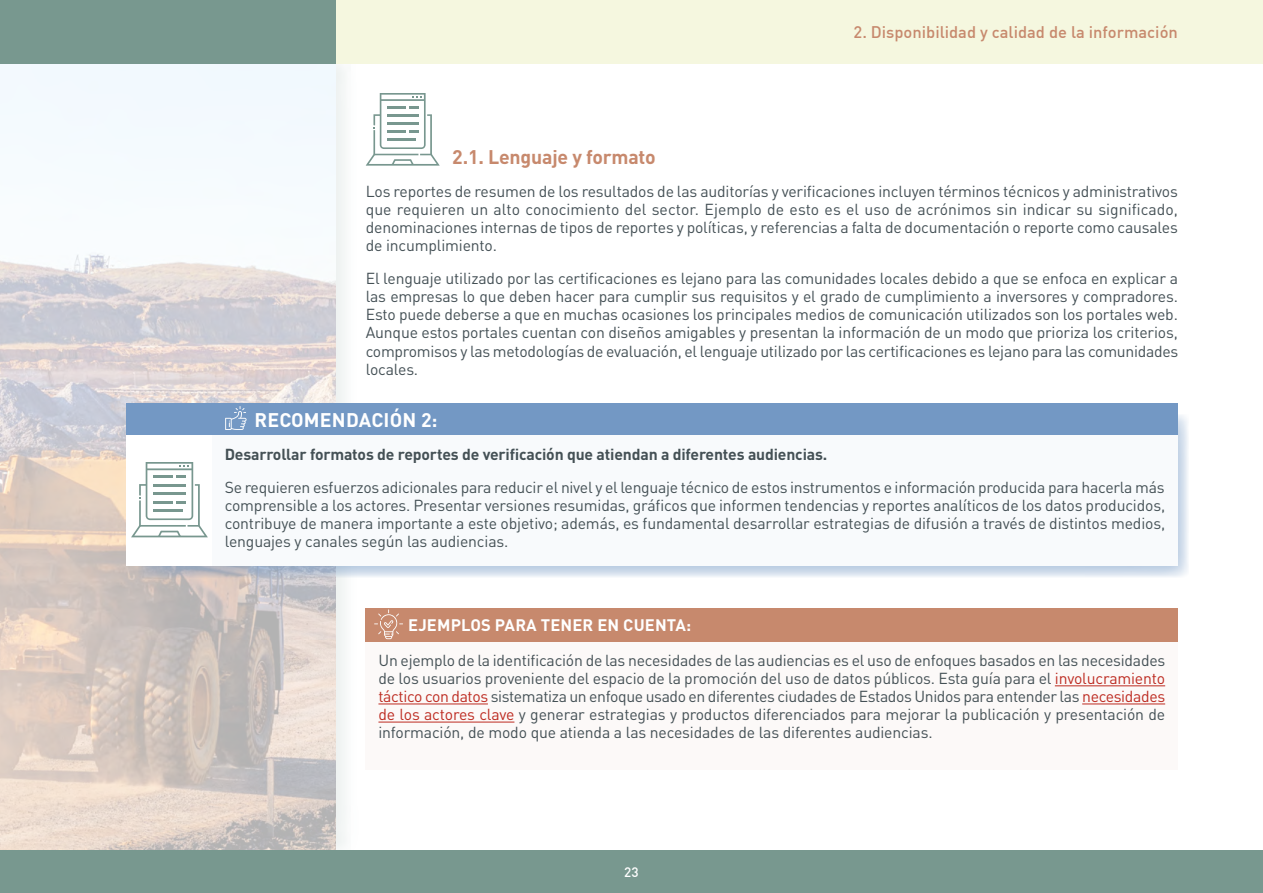
<style>
.page{position:relative;width:1263px;height:893px;background:#fff}
.page>*{position:absolute;margin:0;border:0;box-sizing:border-box;transform-origin:0 0}
.t1{font:700 19.5px "DIN Pro";letter-spacing:-.01em;color:#c7896d}
.t2{font:700 19.5px "DIN Pro";letter-spacing:.01em;color:#fff}
.t3{font:500 16.5px "DIN";color:#c7896d}
.t4{font:700 16.5px "DIN Pro";letter-spacing:.01em;color:#fff}
.t5{font:15.75px/18.1px "DIN Pro";letter-spacing:-.01em;color:#445055;text-align:justify}
.t6{font:700 15.75px "DIN Pro";letter-spacing:-.01em;color:#445055}
.t7{font:500 13.5px "DIN";color:#fff}
.s1{color:#bd2b21}
</style>
<div class="page">
<div style="left:0;top:50px;width:358px;height:814px;background:#f5fafe"></div>
<img style="left:0;top:254px;width:336px;height:596px">
<div style="left:0;top:850px;width:1263px;height:43px;background:#78988f"></div>
<div style="left:336px;top:0;width:927px;height:64px;background:#f5f7df"></div>
<div style="left:0;top:0;width:336px;height:64px;background:#78988f"></div>
<div style="left:366px;top:642px;width:812px;height:128px;background:#fcf9f8"></div>
<hr style="left:1055px;top:685px;width:110px;height:1px;background:#bd2b21">
<hr style="left:378px;top:703px;width:110px;height:1px;background:#bd2b21">
<hr style="left:1082px;top:703px;width:83px;height:1px;background:#bd2b21">
<hr style="left:378px;top:722px;width:136px;height:1px;background:#bd2b21">
<div style="left:366px;top:608px;width:812px;height:34px;background:#c7896d"></div>
<svg style="left:374px;top:609px;width:29px;height:30px"></svg>
<svg style="left:366px;top:93px;width:74px;height:73px"></svg>
<svg style="left:138px;top:415px;width:1050px;height:162px;background:#cdd7e5"></svg>
<div style="left:127px;top:403px;width:1051px;height:32px;background:#7398c4"></div>
<div style="left:212px;top:435px;width:966px;height:131px;background:#f8fafc"></div>
<svg style="left:225px;top:406px;width:22px;height:24px"></svg>
<div style="left:127px;top:435px;width:85px;height:131px;background:#fff"></div>
<svg style="left:131px;top:462px;width:77px;height:75px"></svg>
<p class="t3" style="left:853px;top:21px;width:326px">2. Disponibilidad y calidad de la información</p>
<p class="t1" style="left:452px;top:143px;width:205px">2.1. Lenguaje y formato</p>
<p class="t5" style="left:366px;top:180px;width:814px">Los reportes de resumen de los resultados de las auditorías y verificaciones incluyen términos técnicos y administrativos que requieren un alto conocimiento del sector. Ejemplo de esto es el uso de acrónimos sin indicar su significado, denominaciones internas de tipos de reportes y políticas, y referencias a falta de documentación o reporte como causales de incumplimiento.</p>
<p class="t5" style="left:366px;top:268px;width:814px">El lenguaje utilizado por las certificaciones es lejano para las comunidades locales debido a que se enfoca en explicar a las empresas lo que deben hacer para cumplir sus requisitos y el grado de cumplimiento a inversores y compradores.<br>Esto puede deberse a que en muchas ocasiones los principales medios de comunicación utilizados son los portales web.<br>Aunque estos portales cuentan con diseños amigables y presentan la información de un modo que prioriza los criterios, compromisos y las metodologías de evaluación, el lenguaje utilizado por las certificaciones es lejano para las comunidades locales.</p>
<p class="t2" style="left:255px;top:406px;width:184px">RECOMENDACIÓN 2:</p>
<p class="t6" style="left:225px;top:443px;width:604px">Desarrollar formatos de reportes de verificación que atiendan a diferentes audiencias.</p>
<p class="t5" style="left:225px;top:476px;width:942px">Se requieren esfuerzos adicionales para reducir el nivel y el lenguaje técnico de estos instrumentos e información producida para hacerla más comprensible a los actores. Presentar versiones resumidas, gráficos que informen tendencias y reportes analíticos de los datos producidos, contribuye de manera importante a este objetivo; además, es fundamental desarrollar estrategias de difusión a través de distintos medios, lenguajes y canales según las audiencias.</p>
<p class="t4" style="left:408px;top:614px;width:284px">EJEMPLOS PARA TENER EN CUENTA:</p>
<p class="t5" style="left:378px;top:650px;width:788px">Un ejemplo de la identificación de las necesidades de las audiencias es el uso de enfoques basados en las necesidades de los usuarios proveniente del espacio de la promoción del uso de datos públicos. Esta guía para el <span class="s1">involucramiento táctico con datos</span> sistematiza un enfoque usado en diferentes ciudades de Estados Unidos para entender las <span class="s1">necesidades de los actores clave</span> y generar estrategias y productos diferenciados para mejorar la publicación y presentación de información, de modo que atienda a las necesidades de las diferentes audiencias.</p>
<p class="t7" style="left:624px;top:863px;width:16px">23</p>
</div>
